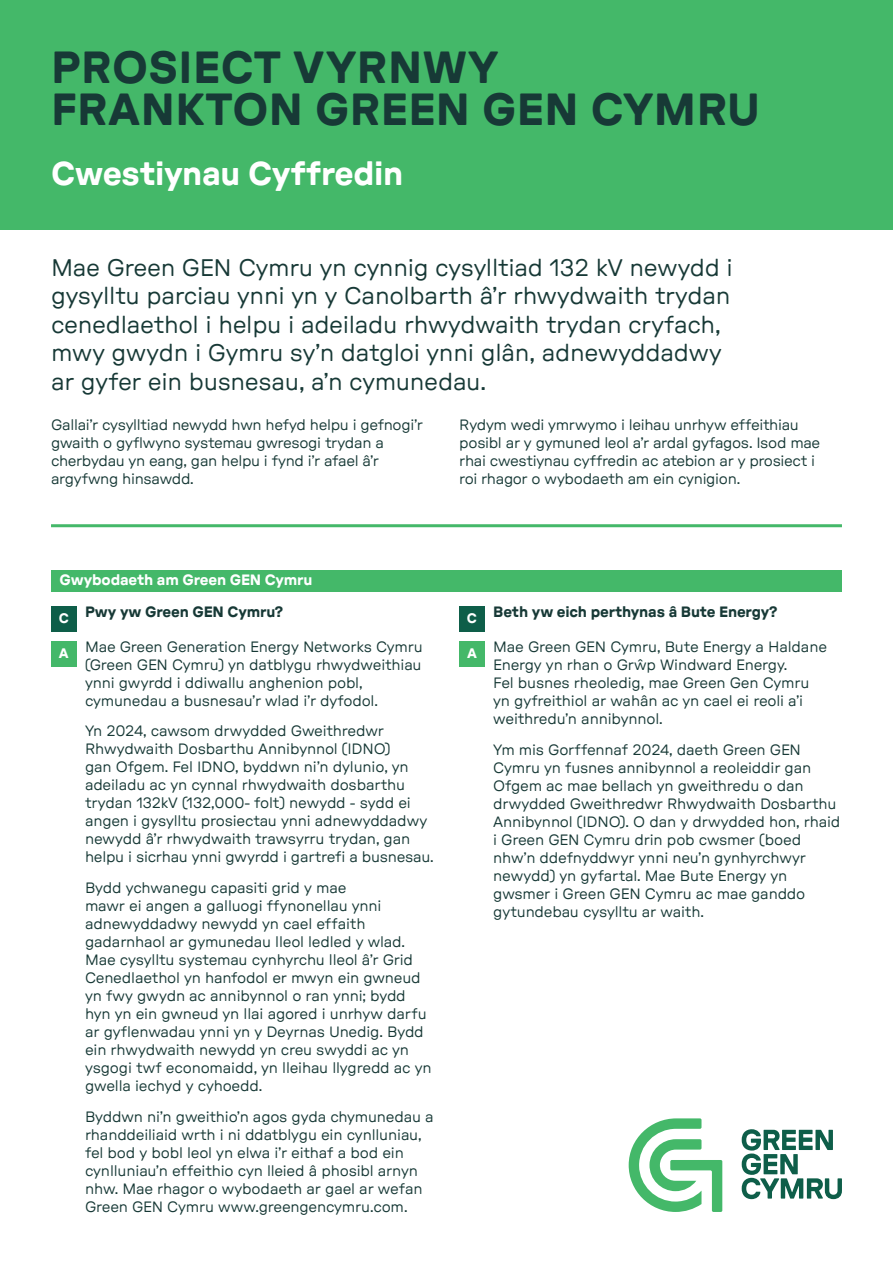
<style>
.page{position:relative;width:893px;height:1263px;background:#fff}
.page>*{position:absolute;margin:0;border:0;box-sizing:border-box;transform-origin:0 0}
.Title_Caps_30_28pt{font:700 expanded 45px/42px "GT Pressura";letter-spacing:.01em;color:#173936}
.Title_Sub_Heading1_22_24pt{font:700 expanded 33px "GT Pressura";letter-spacing:-.01em;color:#fff}
.Intro_Copy_16_19pt{font:24px/28.5px "GT Pressura Extended Text";letter-spacing:-.01em;color:#173936}
.Questions_Body_10_12pt{font:15px/18px "GT Pressura Extended Text";letter-spacing:-.015em;color:#173936}
.Body_Copy_10_12pt{font:15px/18px "GT Pressura Extended Text";letter-spacing:-.02em;color:#173936}
.Questions_Bold_10_12pt{font:700 expanded 15px "GT Pressura";letter-spacing:-.01em;color:#173936}
.Questions_Bold_10_12pt-2{font:700 expanded 15px "GT Pressura";letter-spacing:-.01em;color:#fff}
.Q_A_12pt{font:700 expanded 13.8px "GT Pressura";color:#fff}
</style>
<div class="page">
<div style="left:0;top:0;width:893px;height:230px;background:#44b869"></div>
<svg style="left:629px;top:1118px;width:93px;height:94px"></svg>
<svg style="left:742px;top:1129px;width:100px;height:70px"></svg>
<hr style="left:51px;top:524px;width:791px;height:3px;background:#44b869">
<div style="left:51px;top:570px;width:791px;height:21px;background:#44b869"></div>
<div style="left:51px;top:641px;width:26px;height:25px;background:#44b869"></div>
<div style="left:459px;top:641px;width:26px;height:25px;background:#44b869"></div>
<div style="left:51px;top:606px;width:26px;height:25px;background:#0e5e49"></div>
<div style="left:459px;top:606px;width:26px;height:25px;background:#0e5e49"></div>
<p class="Title_Caps_30_28pt" style="left:51px;top:45px;width:710px">PROSIECT VYRNWY<br>FRANKTON GREEN GEN CYMRU</p>
<p class="Title_Sub_Heading1_22_24pt" style="left:51px;top:153px;width:354px">Cwestiynau Cyffredin</p>
<p class="Intro_Copy_16_19pt" style="left:51px;top:253px;width:683px">Mae Green GEN Cymru yn cynnig cysylltiad 132 kV newydd i gysylltu parciau ynni yn y Canolbarth â’r rhwydwaith trydan cenedlaethol i helpu i adeiladu rhwydwaith trydan cryfach, mwy gwydn i Gymru sy’n datgloi ynni glân, adnewyddadwy ar gyfer ein busnesau, a’n cymunedau.</p>
<p class="Body_Copy_10_12pt" style="left:51px;top:416px;width:373px">Gallai’r cysylltiad newydd hwn hefyd helpu i gefnogi’r gwaith o gyflwyno systemau gwresogi trydan a cherbydau yn eang, gan helpu i fynd i’r afael â’r argyfwng hinsawdd.</p>
<p class="Body_Copy_10_12pt" style="left:459px;top:416px;width:363px">Rydym wedi ymrwymo i leihau unrhyw effeithiau posibl ar y gymuned leol a’r ardal gyfagos. Isod mae rhai cwestiynau cyffredin ac atebion ar y prosiect i roi rhagor o wybodaeth am ein cynigion.</p>
<p class="Questions_Bold_10_12pt-2" style="left:60px;top:571px;width:255px">Gwybodaeth am Green GEN Cymru</p>
<p class="Questions_Bold_10_12pt" style="left:85px;top:602px;width:200px">Pwy yw Green GEN Cymru?</p>
<p class="Questions_Body_10_12pt" style="left:85px;top:637px;width:339px">Mae Green Generation Energy Networks Cymru (Green GEN Cymru) yn datblygu rhwydweithiau ynni gwyrdd i ddiwallu anghenion pobl, cymunedau a busnesau’r wlad i’r dyfodol.</p>
<p class="Questions_Body_10_12pt" style="left:85px;top:722px;width:350px">Yn 2024, cawsom drwydded Gweithredwr Rhwydwaith Dosbarthu Annibynnol (IDNO)<br>gan Ofgem. Fel IDNO, byddwn ni’n dylunio, yn adeiladu ac yn cynnal rhwydwaith dosbarthu trydan 132kV (132,000- folt) newydd - sydd ei angen i gysylltu prosiectau ynni adnewyddadwy newydd â’r rhwydwaith trawsyrru trydan, gan helpu i sicrhau ynni gwyrdd i gartrefi a busnesau.</p>
<p class="Questions_Body_10_12pt" style="left:85px;top:879px;width:348px">Bydd ychwanegu capasiti grid y mae<br>mawr ei angen a galluogi ffynonellau ynni adnewyddadwy newydd yn cael effaith gadarnhaol ar gymunedau lleol ledled y wlad.<br>Mae cysylltu systemau cynhyrchu lleol â’r Grid Cenedlaethol yn hanfodol er mwyn ein gwneud yn fwy gwydn ac annibynnol o ran ynni; bydd hyn yn ein gwneud yn llai agored i unrhyw darfu ar gyflenwadau ynni yn y Deyrnas Unedig. Bydd ein rhwydwaith newydd yn creu swyddi ac yn ysgogi twf economaidd, yn lleihau llygredd ac yn gwella iechyd y cyhoedd.</p>
<p class="Questions_Body_10_12pt" style="left:85px;top:1107px;width:350px">Byddwn ni’n gweithio’n agos gyda chymunedau a rhanddeiliaid wrth i ni ddatblygu ein cynlluniau, fel bod y bobl leol yn elwa i’r eithaf a bod ein cynlluniau’n effeithio cyn lleied â phosibl arnyn nhw. Mae rhagor o wybodaeth ar gael ar wefan Green GEN Cymru www.greengencymru.com.</p>
<p class="Q_A_12pt" style="left:59px;top:610px;width:12px">C</p>
<p class="Q_A_12pt" style="left:467px;top:610px;width:12px">C</p>
<p class="Q_A_12pt" style="left:59px;top:645px;width:11px">A</p>
<p class="Q_A_12pt" style="left:467px;top:645px;width:11px">A</p>
<p class="Questions_Bold_10_12pt" style="left:493px;top:602px;width:286px">Beth yw eich perthynas â Bute Energy?</p>
<p class="Questions_Body_10_12pt" style="left:493px;top:637px;width:335px">Mae Green GEN Cymru, Bute Energy a Haldane Energy yn rhan o Grŵp Windward Energy.<br>Fel busnes rheoledig, mae Green Gen Cymru yn gyfreithiol ar wahân ac yn cael ei reoli a’i weithredu’n annibynnol.</p>
<p class="Questions_Body_10_12pt" style="left:493px;top:740px;width:349px">Ym mis Gorffennaf 2024, daeth Green GEN Cymru yn fusnes annibynnol a reoleiddir gan Ofgem ac mae bellach yn gweithredu o dan drwydded Gweithredwr Rhwydwaith Dosbarthu Annibynnol (IDNO). O dan y drwydded hon, rhaid i Green GEN Cymru drin pob cwsmer (boed nhw’n ddefnyddwyr ynni neu’n gynhyrchwyr newydd) yn gyfartal. Mae Bute Energy yn gwsmer i Green GEN Cymru ac mae ganddo gytundebau cysylltu ar waith.</p>
</div>
